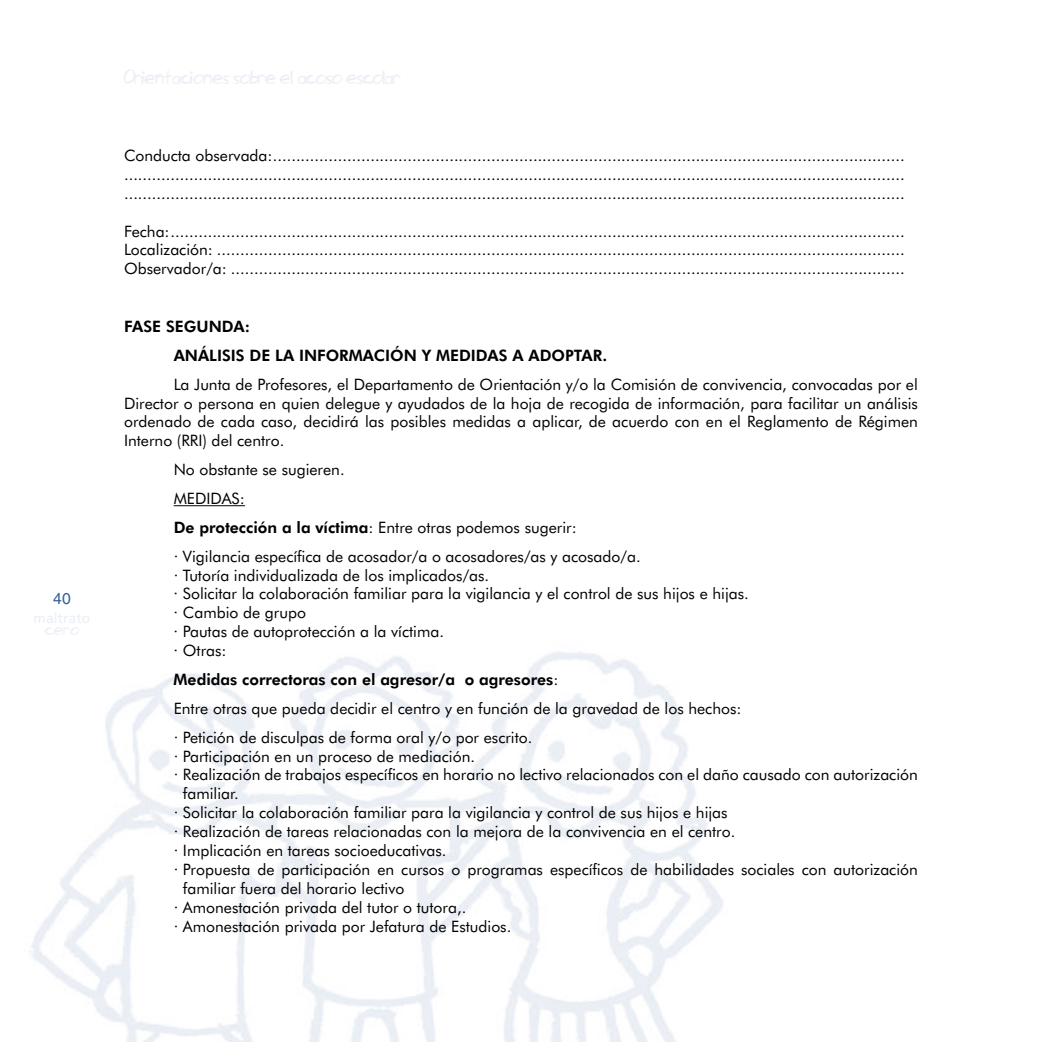
<style>
.page{position:relative;width:1042px;height:1042px;background:#fff}
.page>*{position:absolute;margin:0;border:0;box-sizing:border-box;transform-origin:0 0}
.t1{font:15.75px/18.9px "Futura BT";color:#000;text-align:justify}
.t2{font:800 15.75px/28.9px "Futura BT";color:#000}
.t3{font:15.75px "Helvetica";color:#335f9b}
.s1{font-weight:800}
</style>
<div class="page">
<hr style="left:174px;top:505px;width:71px;height:1px;background:#000">
<p class="t3" style="left:53px;top:589px;width:19px">40</p>
<p class="t1" style="left:124px;top:146px;width:782px">Conducta observada: ........................................................................................................................................ ........................................................................................................................................................................ ........................................................................................................................................................................</p>
<p class="t1" style="left:124px;top:221px;width:782px">Fecha: ..............................................................................................................................................................<br>Localización: ....................................................................................................................................................<br>Observador/a: .................................................................................................................................................</p>
<p class="t2" style="left:174px;top:312px;width:435px;text-indent:-50px">FASE SEGUNDA:<br>ANÁLISIS DE LA INFORMACIÓN Y MEDIDAS A ADOPTAR.</p>
<p class="t1" style="left:124px;top:374px;width:795px;text-indent:50px">La Junta de Profesores, el Departamento de Orientación y/o la Comisión de convivencia, convocadas por el Director o persona en quien delegue y ayudados de la hoja de recogida de información, para facilitar un análisis ordenado de cada caso, decidirá las posibles medidas a aplicar, de acuerdo con en el Reglamento de Régimen Interno (RRI) del centro.</p>
<p class="t1" style="left:174px;top:455px;width:468px;line-height:28.9px;text-align:left">No obstante se sugieren.<br>MEDIDAS:<br><span class="s1">De protección a la víctima</span>: Entre otras podemos sugerir:<br>· Vigilancia específica de acosador/a o acosadores/as y acosado/a.</p>
<p class="t1" style="left:174px;top:565px;width:577px;text-align:left">· Tutoría individualizada de los implicados/as.<br>· Solicitar la colaboración familiar para la vigilancia y el control de sus hijos e hijas. · Cambio de grupo<br>· Pautas de autoprotección a la víctima.<br>· Otras:</p>
<p class="t1" style="left:174px;top:665px;width:569px;line-height:28.9px;text-align:left"><span class="s1">Medidas correctoras con el agresor/a o agresores</span>:<br>Entre otras que pueda decidir el centro y en función de la gravedad de los hechos: · Petición de disculpas de forma oral y/o por escrito.</p>
<p class="t1" style="left:174px;top:746px;width:303px">· Participación en un proceso de mediación.</p>
<p class="t1" style="left:174px;top:765px;width:746px">· Realización de trabajos específicos en horario no lectivo relacionados con el daño causado con autorización</p>
<p class="t1" style="left:183px;top:784px;width:57px">familiar.</p>
<p class="t1" style="left:174px;top:803px;width:555px">· Solicitar la colaboración familiar para la vigilancia y control de sus hijos e hijas</p>
<p class="t1" style="left:174px;top:822px;width:563px">· Realización de tareas relacionadas con la mejora de la convivencia en el centro.</p>
<p class="t1" style="left:174px;top:841px;width:274px">· Implicación en tareas socioeducativas.</p>
<p class="t1" style="left:174px;top:860px;width:746px">· Propuesta de participación en cursos o programas específicos de habilidades sociales con autorización</p>
<p class="t1" style="left:183px;top:879px;width:223px">familiar fuera del horario lectivo</p>
<p class="t1" style="left:174px;top:897px;width:294px">· Amonestación privada del tutor o tutora,.</p>
<p class="t1" style="left:174px;top:916px;width:339px">· Amonestación privada por Jefatura de Estudios.</p>
</div>
